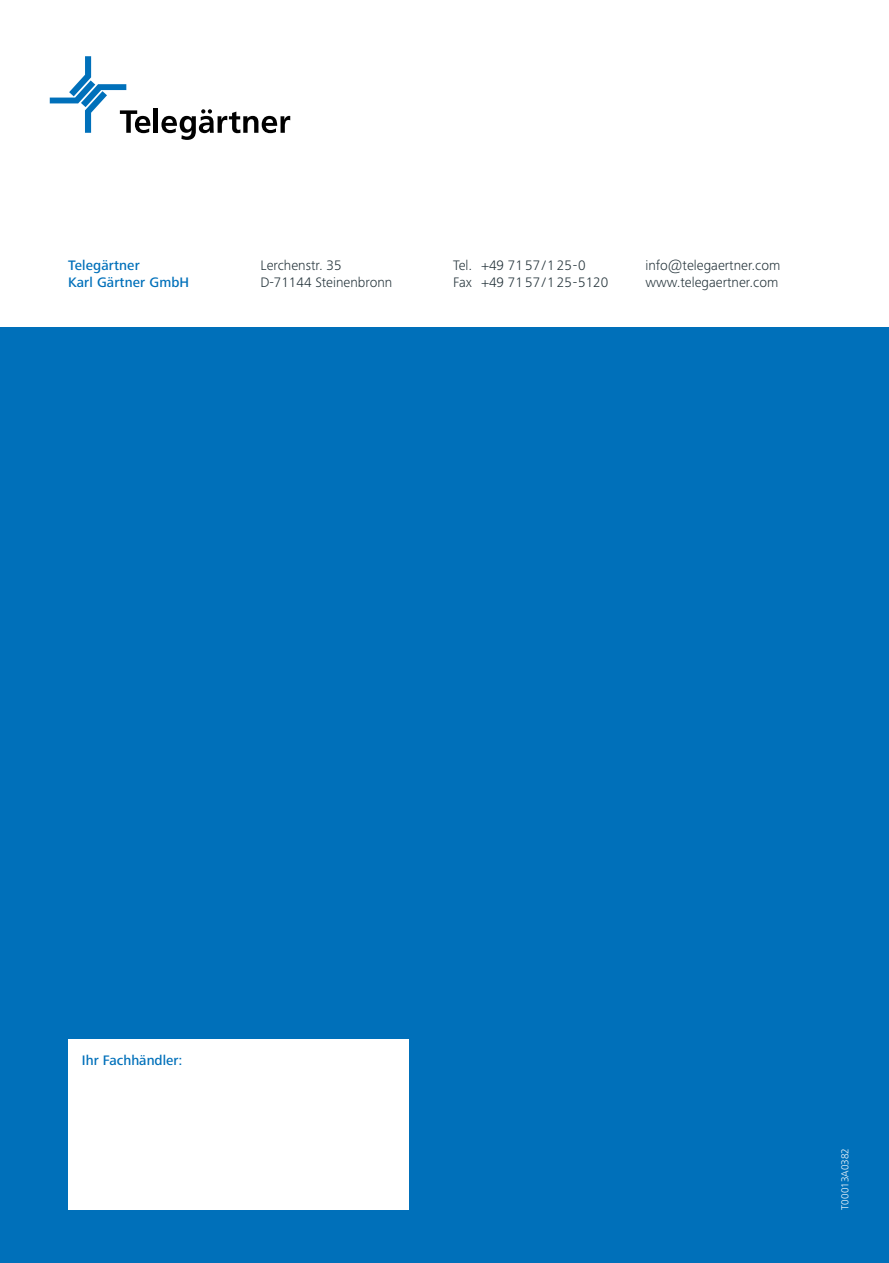
<style>
.page{position:relative;width:889px;height:1263px;background:#fff}
.page>*{position:absolute;margin:0;border:0;box-sizing:border-box;transform-origin:0 0}
.t1{font:300 14.25px/17.1px "Frutiger Next Pro";color:#25343b}
.t2{font:500 14.25px/17.1px "Frutiger Next Pro";letter-spacing:.01em;color:#0070ba}
.t3{font:300 10.5px "Frutiger Next Pro";color:#fff}
</style>
<div class="page">
<div style="left:0;top:327px;width:889px;height:936px;background:#0070ba"></div>
<div style="left:68px;top:1039px;width:340px;height:170px;background:#fff"></div>
<hr style="left:154px;top:109px;width:4px;height:24px;background:#000">
<svg style="left:161px;top:109px;width:129px;height:31px"></svg>
<svg style="left:50px;top:56px;width:100px;height:77px"></svg>
<p class="t2" style="left:68px;top:257px;width:123px">Telegärtner<br>Karl Gärtner GmbH</p>
<p class="t1" style="left:260px;top:257px;width:133px">Lerchenstr. 35<br>D-71144 Steinenbronn</p>
<p class="t1" style="left:453px;top:257px;width:157px">Tel. +49 71 57/1 25-0<br>Fax +49 71 57/1 25-5120</p>
<p class="t1" style="left:645px;top:257px;width:136px">info@telegaertner.com www.telegaertner.com</p>
<p class="t2" style="left:82px;top:1051px;width:102px">Ihr Fachhändler:</p>
<p class="t3" style="left:839px;top:1209px;width:63px;rotate:-90deg">T00013A0382</p>
</div>
